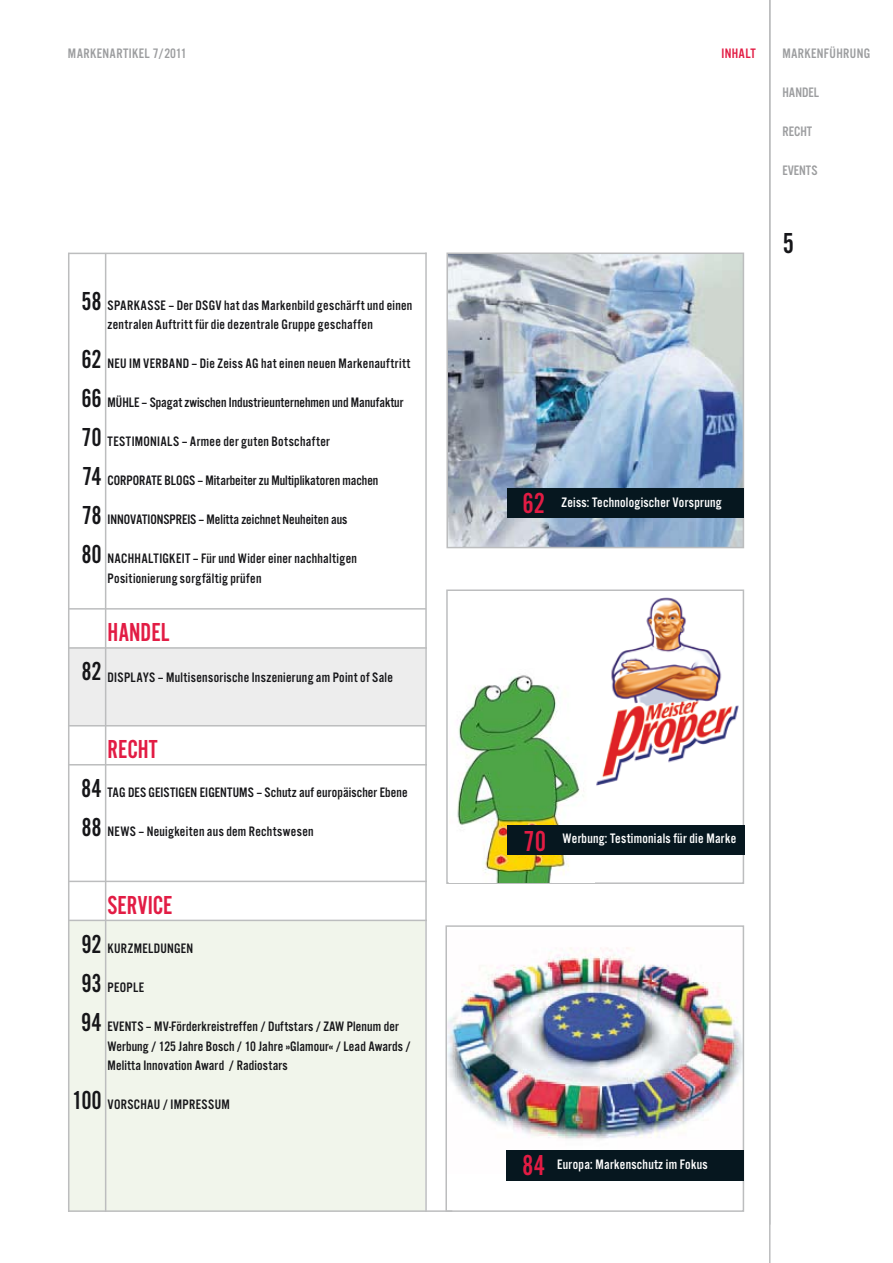
<style>
.page{position:relative;width:893px;height:1263px;background:#fff}
.page>*{position:absolute;margin:0;border:0;box-sizing:border-box;transform-origin:0 0}
.t1{font:30px "Alternate Got No 2 D";color:#e21c44}
.t2{font:30px "Alternate Got No 2 D";color:#161619}
.t3{font:27px/39px "Alternate Got No 2 D";color:#161619}
.t4{font:27px "Alternate Got No 2 D";color:#e21c44}
.t5{font:14.25px/19.5px "Alternate Got No 3 D";letter-spacing:.02em;color:#161619}
.t6{font:14.25px "Alternate Got No 3 D";color:#161619}
.t7{font:14.25px "Alternate Got No 3 D";letter-spacing:.02em;color:#fff}
.t8{font:14.25px "Alternate Got No 3 D";letter-spacing:.025em;color:#9c9d9f}
.t9{font:14.25px "Alternate Got No 3 D";letter-spacing:.025em;color:#e21c44}
.s1{font-family:"Alternate Got No 2 D";font-size:30px;color:#e21c44}
</style>
<div class="page">
<div style="left:68px;top:921px;width:357px;height:291px;background:#f1f5eb"></div>
<div style="left:69px;top:647px;width:356px;height:78px;background:#ededed"></div>
<img style="left:448px;top:947px;width:293px;height:226px">
<div style="left:445px;top:925px;width:299px;height:287px;border:2px solid #bcbdbe"></div>
<img style="left:449px;top:256px;width:292px;height:289px">
<div style="left:446px;top:253px;width:298px;height:295px;border:2px solid #bcbdbe"></div>
<img style="left:596px;top:597px;width:143px;height:189px">
<div style="left:446px;top:589px;width:298px;height:295px;border:2px solid #bcbdbe"></div>
<img style="left:450px;top:675px;width:144px;height:207px">
<hr style="left:769px;top:0;width:1px;height:1263px;background:#bcbdbe">
<hr style="left:105px;top:253px;width:1px;height:959px;background:#bcbdbe">
<hr style="left:68px;top:1210px;width:384px;height:2px;background:#bcbdbe">
<hr style="left:425px;top:253px;width:2px;height:959px;background:#bcbdbe">
<div style="left:507px;top:1150px;width:237px;height:30px;background:#06171f"></div>
<div style="left:507px;top:825px;width:237px;height:30px;background:#06171f"></div>
<div style="left:507px;top:488px;width:237px;height:29px;background:#06171f"></div>
<hr style="left:68px;top:253px;width:358px;height:1px;background:#bcbdbe">
<hr style="left:69px;top:608px;width:357px;height:2px;background:#bcbdbe">
<hr style="left:69px;top:647px;width:358px;height:2px;background:#bcbdbe">
<hr style="left:68px;top:725px;width:358px;height:2px;background:#bcbdbe">
<hr style="left:68px;top:764px;width:359px;height:2px;background:#bcbdbe">
<hr style="left:69px;top:881px;width:358px;height:1px;background:#bcbdbe">
<hr style="left:69px;top:920px;width:358px;height:1px;background:#bcbdbe">
<hr style="left:68px;top:253px;width:1px;height:959px;background:#bcbdbe">
<p class="t8" style="left:68px;top:48px;width:120px">MARKENARTIKEL 7/ 2011</p>
<p class="t9" style="left:721px;top:48px;width:36px">INHALT</p>
<p class="t8" style="left:782px;top:48px;width:89px">MARKENFÜHRUNG</p>
<p class="t8" style="left:782px;top:87px;width:38px">HANDEL</p>
<p class="t8" style="left:782px;top:126px;width:31px">RECHT</p>
<p class="t8" style="left:782px;top:165px;width:37px">EVENTS</p>
<h2 class="t3" style="left:81px;top:274px;width:22px;line-height:58.5px">58<br>62</h2>
<h2 class="t3" style="left:81px;top:381px;width:22px;text-align:justify">66<br>70<br>74<br>78<br>80</h2>
<p class="t5" style="left:108px;top:297px;width:306px">SPARKASSE – Der DSGV hat das Markenbild geschärft und einen zentralen Auftritt für die dezentrale Gruppe geschaffen</p>
<p class="t5" style="left:108px;top:355px;width:304px">NEU IM VERBAND – Die Zeiss AG hat einen neuen Markenauftritt</p>
<p class="t6" style="left:108px;top:398px;width:297px">MÜHLE – Spagat zwischen Industrieunternehmen und Manufaktur</p>
<p class="t5" style="left:108px;top:433px;width:224px">TESTIMONIALS – Armee der guten Botschafter</p>
<p class="t6" style="left:108px;top:476px;width:272px">CORPORATE BLOGS – Mitarbeiter zu Multiplikatoren machen</p>
<p class="t6" style="left:108px;top:515px;width:241px">INNOVATIONSPREIS – Melitta zeichnet Neuheiten aus</p>
<p class="t5" style="left:108px;top:550px;width:251px">NACHHALTIGKEIT – Für und Wider einer nachhaltigen<br>Positionierung sorgfältig prüfen</p>
<h2 class="t4" style="left:108px;top:623px;width:63px">HANDEL</h2>
<p class="t5" style="left:108px;top:669px;width:287px">DISPLAYS – Multisensorische Inszenierung am Point of Sale</p>
<h2 class="t3" style="left:81px;top:654px;width:22px">82</h2>
<h2 class="t4" style="left:108px;top:740px;width:52px">RECHT</h2>
<p class="t5" style="left:108px;top:784px;width:302px">TAG DES GEISTIGEN EIGENTUMS – Schutz auf europäischer Ebene</p>
<p class="t5" style="left:108px;top:823px;width:208px">NEWS – Neuigkeiten aus dem Rechtswesen</p>
<h2 class="t3" style="left:81px;top:771px;width:22px">84<br>88</h2>
<h2 class="t4" style="left:108px;top:896px;width:67px">SERVICE</h2>
<p class="t5" style="left:108px;top:940px;width:87px">KURZMELDUNGEN</p>
<p class="t5" style="left:108px;top:979px;width:38px">PEOPLE</p>
<p class="t5" style="left:108px;top:1018px;width:305px">EVENTS – MV-Förderkreistreffen / Duftstars / ZAW Plenum der<br>Werbung / 125 Jahre Bosch / 10 Jahre »Glamour« / Lead Awards /<br>Melitta Innovation Award / Radiostars</p>
<p class="t5" style="left:108px;top:1096px;width:124px">VORSCHAU / IMPRESSUM</p>
<h2 class="t3" style="left:81px;top:927px;width:22px;text-align:justify">92<br>93<br>94</h2>
<h2 class="t3" style="left:72px;top:1083px;width:31px">100</h2>
<h1 class="t2" style="left:783px;top:233px;width:13px">5</h1>
<p class="t7" style="left:522px;top:498px;width:201px"><span class="s1">62</span> Zeiss: Technologischer Vorsprung</p>
<h1 class="t1" style="left:523px;top:831px;width:24px">70</h1>
<p class="t7" style="left:563px;top:834px;width:175px">Werbung: Testimonials für die Marke</p>
<h1 class="t1" style="left:522px;top:1155px;width:25px">84</h1>
<p class="t7" style="left:557px;top:1160px;width:152px">Europa: Markenschutz im Fokus</p>
</div>
